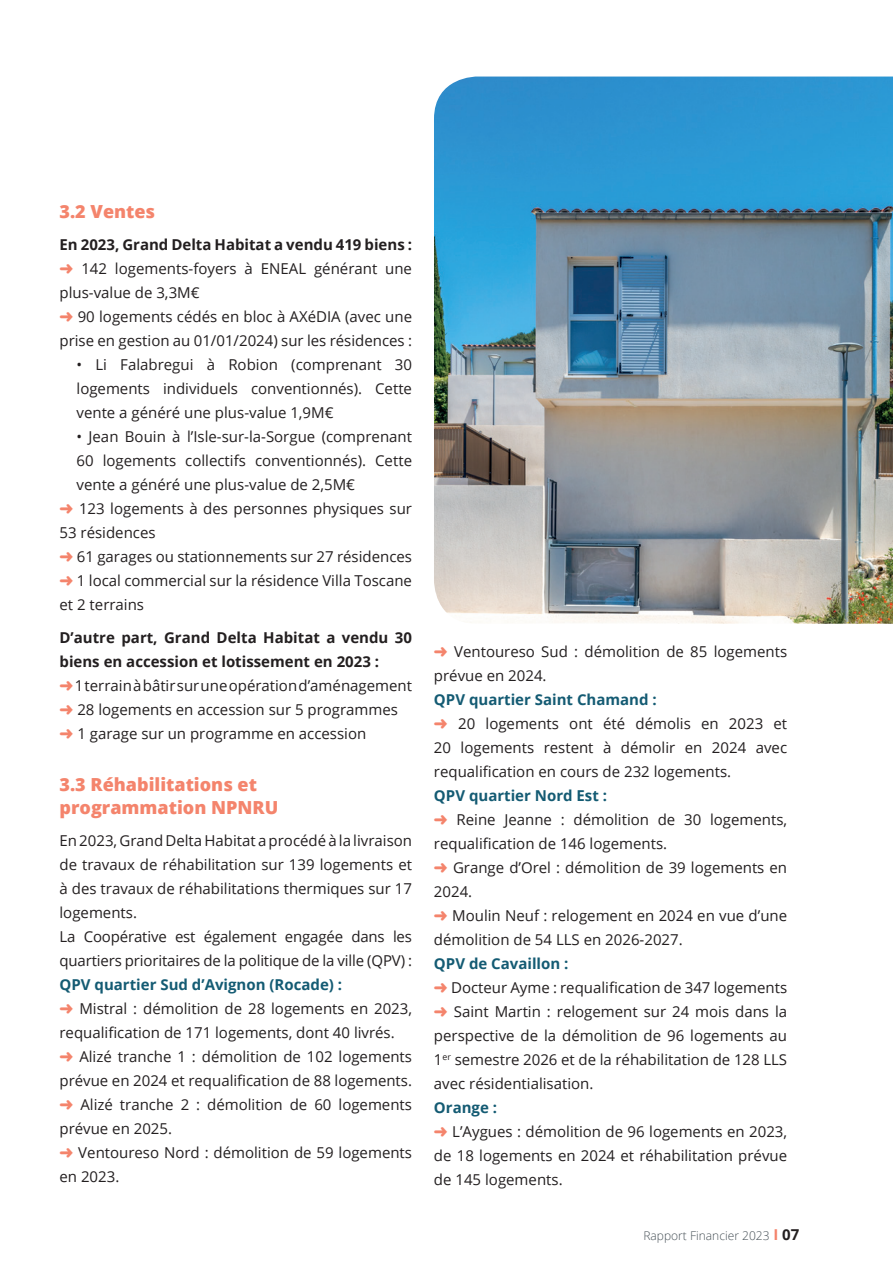
<style>
.page{position:relative;width:893px;height:1263px;background:#fff}
.page>*{position:absolute;margin:0;border:0;box-sizing:border-box;transform-origin:0 0}
.t1{font:800 18px/22.5px "Open Sans";color:#f4846c}
.t2{font:15px/24px "Open Sans";color:#231f20}
.t3{font:300 12px "Open Sans";color:#475157}
.s1{font-weight:700}
.s2{color:#f4846c}
.s3{font-weight:700;color:#145b73}
.s4{font-weight:700;font-size:15px;color:#f4846c}
.s5{font-weight:700;font-size:15px;color:#231f20}
</style>
<div class="page">
<img style="left:434px;top:77px;width:459px;height:547px">
<p class="t1" style="left:60px;top:199px;width:97px">3.2 Ventes</p>
<p class="t2" style="left:60px;top:233px;width:354px"><span class="s1">En 2023, Grand Delta Habitat a vendu 419 biens : </span><span class="s2">➜</span> 142 logements-foyers à ENEAL générant une plus-value de 3,3M€<br><span class="s2">➜</span> 90 logements cédés en bloc à AXéDIA (avec une prise en gestion au 01/01/2024) sur les résidences :</p>
<p class="t2" style="left:77px;top:353px;width:337px;text-align:justify">• Li Falabregui à Robion (comprenant 30 logements individuels conventionnés). Cette vente a généré une plus-value 1,9M€</p>
<p class="t2" style="left:77px;top:425px;width:337px">• Jean Bouin à l’Isle-sur-la-Sorgue (comprenant</p>
<p class="t2" style="left:77px;top:449px;width:337px">60 logements collectifs conventionnés). Cette</p>
<p class="t2" style="left:77px;top:473px;width:280px">vente a généré une plus-value de 2,5M€</p>
<p class="t2" style="left:60px;top:497px;width:354px"><span class="s2">➜</span> 123 logements à des personnes physiques sur</p>
<p class="t2" style="left:60px;top:521px;width:98px">53 résidences</p>
<p class="t2" style="left:60px;top:545px;width:354px"><span class="s2">➜</span> 61 garages ou stationnements sur 27 résidences</p>
<p class="t2" style="left:60px;top:569px;width:354px"><span class="s2">➜</span> 1 local commercial sur la résidence Villa Toscane</p>
<p class="t2" style="left:60px;top:593px;width:86px">et 2 terrains</p>
<p class="t2" style="left:60px;top:625px;width:354px"><span class="s1">D’autre part, Grand Delta Habitat a vendu 30 biens en accession et lotissement en 2023 :<br></span><span class="s2">➜</span> 1 terrain à bâtir sur une opération d’aménagement <span class="s2">➜</span> 28 logements en accession sur 5 programmes <span class="s2">➜</span> 1 garage sur un programme en accession</p>
<p class="t1" style="left:60px;top:772px;width:220px">3.3 Réhabilitations et programmation NPNRU</p>
<p class="t2" style="left:60px;top:828px;width:354px">En 2023, Grand Delta Habitat a procédé à la livraison de travaux de réhabilitation sur 139 logements et à des travaux de réhabilitations thermiques sur 17 logements.<br>La Coopérative est également engagée dans les quartiers prioritaires de la politique de la ville (QPV) :</p>
<p class="t2" style="left:60px;top:972px;width:354px"><span class="s3">QPV quartier Sud d’Avignon (Rocade) :<br></span><span class="s2">➜</span> Mistral : démolition de 28 logements en 2023, requalification de 171 logements, dont 40 livrés. <span class="s2">➜</span> Alizé tranche 1 : démolition de 102 logements prévue en 2024 et requalification de 88 logements. <span class="s2">➜</span> Alizé tranche 2 : démolition de 60 logements prévue en 2025.<br><span class="s2">➜</span> Ventoureso Nord : démolition de 59 logements en 2023.</p>
<p class="t2" style="left:434px;top:639px;width:355px"><span class="s2">➜</span> Ventoureso Sud : démolition de 85 logements prévue en 2024.</p>
<p class="t2" style="left:434px;top:687px;width:355px"><span class="s3">QPV quartier Saint Chamand :<br></span><span class="s2">➜</span> 20 logements ont été démolis en 2023 et 20 logements restent à démolir en 2024 avec requalification en cours de 232 logements.</p>
<p class="t2" style="left:434px;top:783px;width:355px"><span class="s3">QPV quartier Nord Est :<br></span><span class="s2">➜</span> Reine Jeanne : démolition de 30 logements, requalification de 146 logements.<br><span class="s2">➜</span> Grange d’Orel : démolition de 39 logements en 2024.<br><span class="s2">➜</span> Moulin Neuf : relogement en 2024 en vue d’une démolition de 54 LLS en 2026-2027.</p>
<p class="t2" style="left:434px;top:951px;width:355px"><span class="s3">QPV de Cavaillon :<br></span><span class="s2">➜</span> Docteur Ayme : requalification de 347 logements <span class="s2">➜</span> Saint Martin : relogement sur 24 mois dans la perspective de la démolition de 96 logements au 1<sup>er</sup> semestre 2026 et de la réhabilitation de 128 LLS avec résidentialisation.</p>
<p class="t2" style="left:434px;top:1095px;width:355px"><span class="s3">Orange :<br></span><span class="s2">➜</span> L’Aygues : démolition de 96 logements en 2023, de 18 logements en 2024 et réhabilitation prévue de 145 logements.</p>
<p class="t3" style="left:643px;top:1228px;width:157px">Rapport Financier 2023 <span class="s4">I</span> <span class="s5">07</span></p>
</div>
